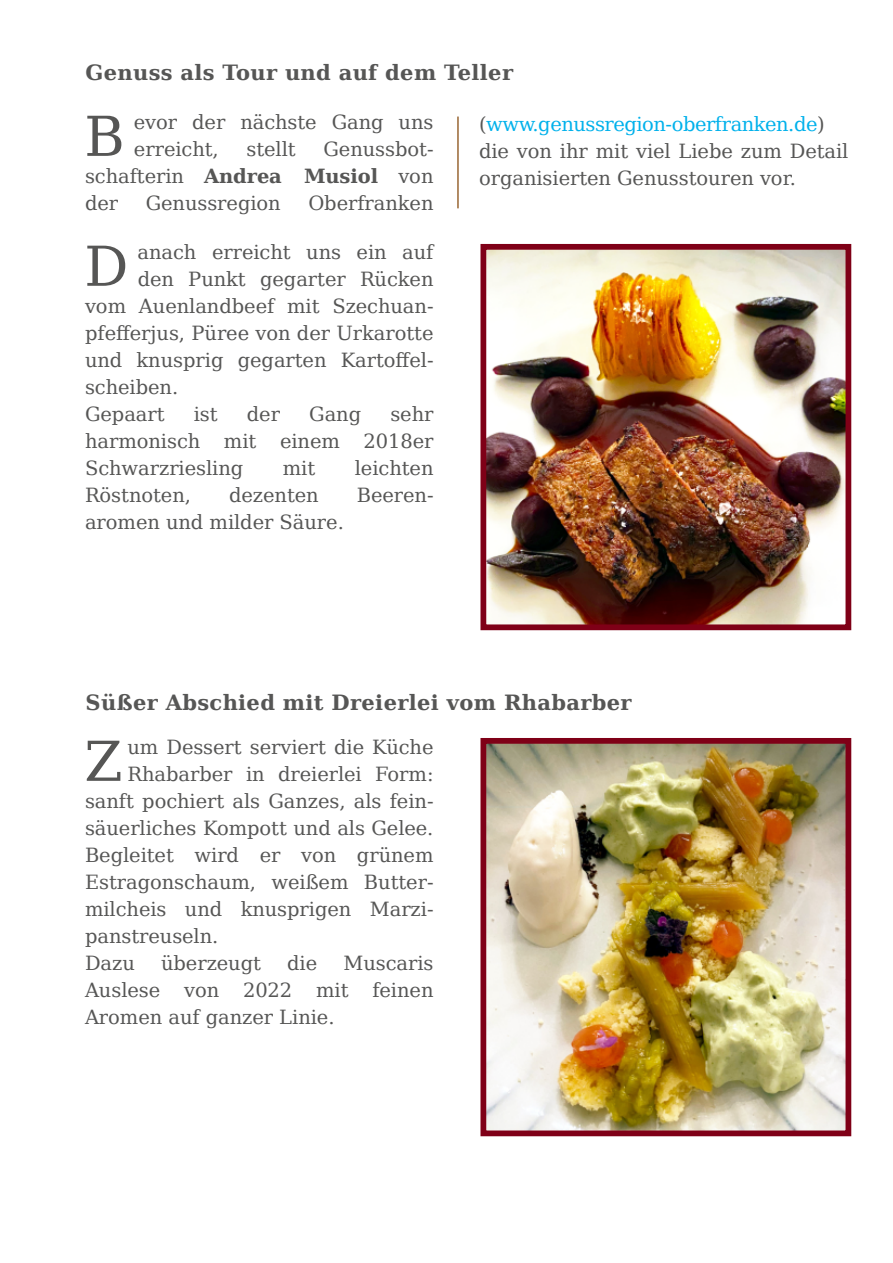
<style>
.page{position:relative;width:893px;height:1263px;background:#fff}
.page>*{position:absolute;margin:0;border:0;box-sizing:border-box;transform-origin:0 0}
.t1{font:55.05px "DejaVu Serif";color:#565655}
.t2{font:700 21px "DejaVu Serif";letter-spacing:.015em;color:#565655}
.t3{font:19.5px/27px "DejaVu Serif";letter-spacing:-.005em;color:#565655;text-align:justify}
.s1{color:#00b1eb}
.s2{font-weight:700}
</style>
<div class="page">
<hr style="left:457px;top:117px;width:2px;height:91px;background:#963">
<img style="left:487px;top:251px;width:357px;height:372px">
<div style="left:480px;top:244px;width:371px;height:386px;border:6px solid #7f0017"></div>
<img style="left:487px;top:745px;width:357px;height:384px">
<div style="left:480px;top:738px;width:371px;height:398px;border:6px solid #7f0017"></div>
<p class="t2" style="left:86px;top:61px;width:429px">Genuss als Tour und auf dem Teller</p>
<h1 class="t1" style="left:84px;top:105px;width:42px">B</h1>
<p class="t3" style="left:134px;top:109px;width:301px">evor der nächste Gang uns erreicht,</p>
<p class="t3" style="left:479px;top:111px;width:371px;text-align:left">(<span class="s1">www.genussregion-oberfranken.de</span>) die von ihr mit viel Liebe zum Detail organisierten Genusstouren vor.</p>
<p class="t3" style="left:85px;top:136px;width:350px;text-indent:238px">Genussbot&shy;schafterin <span class="s2">Andrea Musiol</span> von der</p>
<p class="t3" style="left:247px;top:136px;width:51px">stellt</p>
<p class="t3" style="left:146px;top:190px;width:137px">Genussregion</p>
<p class="t3" style="left:308px;top:190px;width:127px">Oberfranken</p>
<h1 class="t1" style="left:84px;top:235px;width:46px">D</h1>
<p class="t3" style="left:138px;top:238px;width:297px">anach erreicht uns ein auf</p>
<p class="t3" style="left:138px;top:265px;width:297px">den Punkt gegarter Rücken</p>
<p class="t3" style="left:85px;top:292px;width:350px">vom Auenlandbeef mit Szechuan-</p>
<p class="t3" style="left:85px;top:319px;width:350px">pfefferjus, Püree von der Urkarotte</p>
<p class="t3" style="left:85px;top:346px;width:350px">und knusprig gegarten Kartoffel-</p>
<p class="t3" style="left:85px;top:373px;width:95px">scheiben.</p>
<p class="t3" style="left:85px;top:400px;width:81px">Gepaart</p>
<p class="t3" style="left:194px;top:400px;width:25px">ist</p>
<p class="t3" style="left:247px;top:400px;width:35px">der</p>
<p class="t3" style="left:309px;top:400px;width:53px">Gang</p>
<p class="t3" style="left:85px;top:400px;width:350px;text-indent:305px">sehr harmonisch mit einem 2018er Schwarzriesling</p>
<p class="t3" style="left:283px;top:454px;width:34px">mit</p>
<p class="t3" style="left:355px;top:454px;width:80px">leichten</p>
<p class="t3" style="left:85px;top:481px;width:107px">Röstnoten,</p>
<p class="t3" style="left:229px;top:481px;width:91px">dezenten</p>
<p class="t3" style="left:357px;top:481px;width:78px">Beeren-</p>
<p class="t3" style="left:85px;top:508px;width:260px">aromen und milder Säure.</p>
<p class="t2" style="left:86px;top:690px;width:547px">Süßer Abschied mit Dreierlei vom Rhabarber</p>
<h1 class="t1" style="left:84px;top:730px;width:40px">Z</h1>
<p class="t3" style="left:127px;top:733px;width:308px">um Dessert serviert die Küche</p>
<p class="t3" style="left:128px;top:760px;width:307px">Rhabarber in dreierlei Form:</p>
<p class="t3" style="left:85px;top:787px;width:350px">sanft pochiert als Ganzes, als fein-</p>
<p class="t3" style="left:85px;top:814px;width:350px">säuerliches Kompott und als Gelee.</p>
<p class="t3" style="left:85px;top:841px;width:350px">Begleitet wird er von grünem</p>
<p class="t3" style="left:85px;top:868px;width:350px">Estragonschaum, weißem Butter-</p>
<p class="t3" style="left:85px;top:895px;width:350px">milcheis und knusprigen Marzi-</p>
<p class="t3" style="left:85px;top:922px;width:135px">panstreuseln.</p>
<p class="t3" style="left:85px;top:949px;width:51px">Dazu</p>
<p class="t3" style="left:161px;top:949px;width:101px">überzeugt</p>
<p class="t3" style="left:287px;top:949px;width:32px">die</p>
<p class="t3" style="left:85px;top:949px;width:350px;text-indent:258px">Muscaris Auslese von 2022 mit feinen Aromen auf ganzer Linie.</p>
</div>
